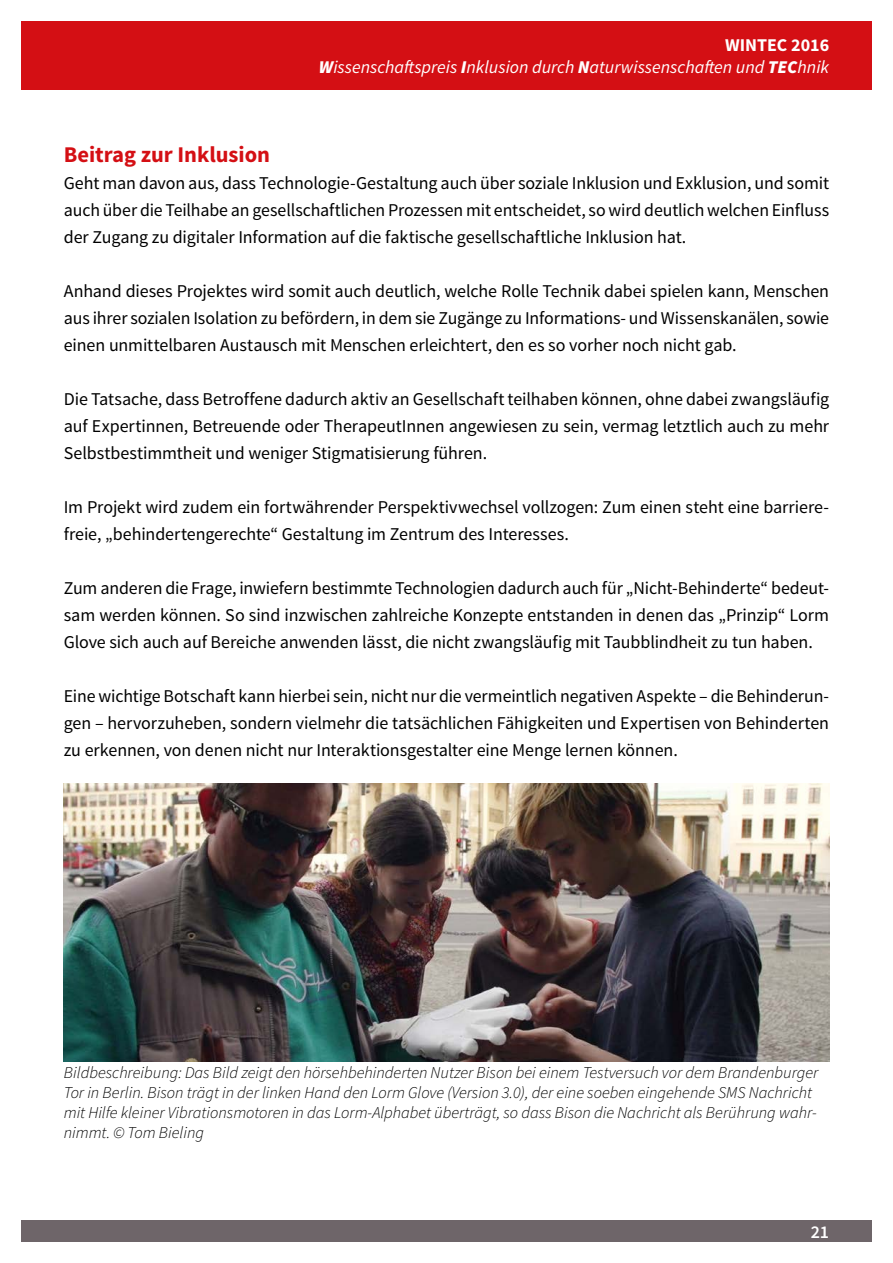
<style>
.page{position:relative;width:893px;height:1263px;background:#fff}
.page>*{position:absolute;margin:0;border:0;box-sizing:border-box;transform-origin:0 0}
.Ü_2{font:700 22.5px "Source Sans Pro";color:#d40f14}
.Fliesstext{font:18px/27px "Source Sans Pro";letter-spacing:-.005em;color:#000;text-align:justify}
.t1{font:italic 18px/21.6px "Source Sans Pro";color:#fff;text-align:right}
.t2{font:600 18px "Source Sans Pro";color:#fff}
.Bld{font:italic 300 16.5px/19.8px "Source Sans Pro";color:#000}
.s1{font-weight:700;font-style:normal}
.s2{font-weight:900}
</style>
<div class="page">
<div style="left:21px;top:1220px;width:851px;height:22px;background:#6e6569"></div>
<div style="left:21px;top:21px;width:851px;height:68px;background:#d40f14"></div>
<img style="left:64px;top:783px;width:765px;height:278px">
<p class="t1" style="left:319px;top:34px;width:512px"><span class="s1">WINTEC 2016<br></span><span class="s2">W</span>issenschaftspreis <span class="s2">I</span>nklusion durch <span class="s2">N</span>aturwissenschaften und <span class="s2">TEC</span>hnik</p>
<h2 class="Ü_2" style="left:64px;top:140px;width:208px">Beitrag zur Inklusion</h2>
<p class="Fliesstext" style="left:64px;top:170px;width:767px">Geht man davon aus, dass Technologie-Gestaltung auch ü ber soziale Inklusion und Exklusion, und somit auch ü ber die Teilhabe an gesellschaftlichen Prozessen mit entscheidet, so wird deutlich welchen Einfluss der Zugang zu digitaler Information auf die faktische gesellschaftliche Inklusion hat.</p>
<p class="Fliesstext" style="left:64px;top:278px;width:767px">Anhand dieses Projektes wird somit auch deutlich, welche Rolle Technik dabei spielen kann, Menschen aus ihrer sozialen Isolation zu befördern, in dem sie Zugänge zu Informations- und Wissenskanälen, sowie einen unmittelbaren Austausch mit Menschen erleichtert, den es so vorher noch nicht gab.</p>
<p class="Fliesstext" style="left:64px;top:386px;width:767px">Die Tatsache, dass Betroffene dadurch aktiv an Gesellschaft teilhaben können, ohne dabei zwangsläufig auf Expertinnen, Betreuende oder TherapeutInnen angewiesen zu sein, vermag letztlich auch zu mehr Selbstbestimmtheit und weniger Stigmatisierung fü hren.</p>
<p class="Fliesstext" style="left:64px;top:494px;width:767px">Im Projekt wird zudem ein fortwährender Perspektivwechsel vollzogen: Zum einen steht eine barriere&shy;freie, „behindertengerechte“ Gestaltung im Zentrum des Interesses.</p>
<p class="Fliesstext" style="left:64px;top:575px;width:767px">Zum anderen die Frage, inwiefern bestimmte Technologien dadurch auch fü r „Nicht-Behinderte“ bedeut&shy;sam werden können. So sind inzwischen zahlreiche Konzepte entstanden in denen das „Prinzip“ Lorm Glove sich auch auf Bereiche anwenden lässt, die nicht zwangsläufig mit Taubblindheit zu tun haben.</p>
<p class="Fliesstext" style="left:64px;top:683px;width:767px">Eine wichtige Botschaft kann hierbei sein, nicht nur die vermeintlich negativen Aspekte – die Behinderun&shy;gen – hervorzuheben, sondern vielmehr die tatsächlichen Fähigkeiten und Expertisen von Behinderten zu erkennen, von denen nicht nur Interaktionsgestalter eine Menge lernen können.</p>
<p class="Bld" style="left:64px;top:1063px;width:756px">Bildbeschreibung: Das Bild zeigt den hörsehbehinderten Nutzer Bison bei einem Testversuch vor dem Brandenburger Tor in Berlin. Bison trägt in der linken Hand den Lorm Glove (Version 3.0), der eine soeben eingehende SMS Nachricht mit Hilfe kleiner Vibrationsmotoren in das Lorm-Alphabet überträgt, so dass Bison die Nachricht als Berührung wahr&shy;nimmt. © Tom Bieling</p>
<p class="t2" style="left:811px;top:1221px;width:20px">21</p>
</div>
